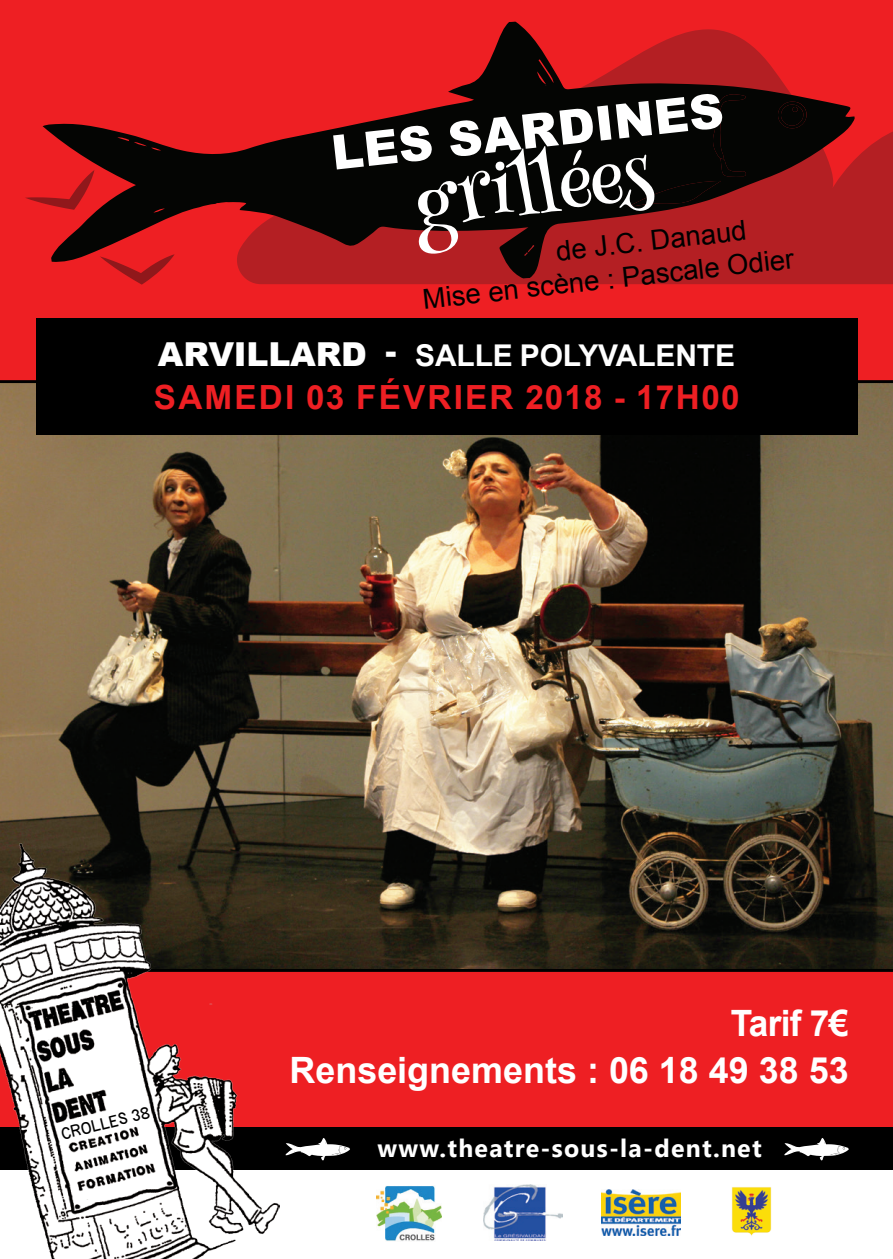
<style>
.page{position:relative;width:893px;height:1259px;background:#ee1f23}
.page>*{position:absolute;margin:0;border:0;box-sizing:border-box;transform-origin:0 0}
.t1{font:72.3px "Henny Penny";color:#fff}
.t2{font:900 47.7px "Arial";color:#fff}
.t3{font:700 36.3px/47.1px "Arial";color:#fff;text-align:right}
.t4{font:700 33.3px "Arial";letter-spacing:.065em;color:#ee1f23}
.t5{font:700 30px "Arial";letter-spacing:-.005em;color:#fff}
.t6{font:27.6px/33.6px "Arial";color:#000}
.t7{font:700 25.2px "Gadugi";letter-spacing:.05em;color:#fff}
.t8{font:16.2px "Mockup";color:#000}
.s1{font-weight:900;font-size:33px}
</style>
<div class="page">
<div style="left:867px;top:131px;width:26px;height:153px;background:#b41f23"></div>
<svg style="left:25px;top:197px;width:8px;height:4px"></svg>
<img style="left:0;top:380px;width:893px;height:592px">
<svg style="left:33px;top:21px;width:834px;height:300px"></svg>
<svg style="left:627px;top:93px;width:120px;height:116px;background:#0e0604"></svg>
<svg style="left:777px;top:100px;width:31px;height:30px"></svg>
<div style="left:0;top:1169px;width:893px;height:90px;background:#fff"></div>
<div style="left:0;top:1127px;width:893px;height:43px;background:#000"></div>
<div style="left:36px;top:318px;width:821px;height:116px;background:#000"></div>
<img style="left:0;top:842px;width:280px;height:417px">
<svg style="left:784px;top:1138px;width:65px;height:22px"></svg>
<svg style="left:285px;top:1138px;width:65px;height:22px"></svg>
<img style="left:484px;top:1184px;width:78px;height:56px">
<img style="left:601px;top:1189px;width:79px;height:46px">
<img style="left:377px;top:1186px;width:65px;height:55px">
<img style="left:731px;top:1187px;width:41px;height:49px">
<h2 class="t2" style="left:328px;top:118px;width:396px;rotate:-6deg">LES SARDINES</h2>
<h1 class="t1" style="left:411px;top:160px;width:240px;rotate:-6deg">grillées</h1>
<p class="t6" style="left:418px;top:248px;width:375px;text-indent:138px;rotate:-6deg">de J.C. Danaud<br>Mise en scène : Pascale Odier</p>
<p class="t5" style="left:158px;top:334px;width:579px"><span class="s1">ARVILLARD -</span> SALLE POLYVALENTE</p>
<p class="t4" style="left:154px;top:374px;width:587px">SAMEDI 03 FÉVRIER 2018 - 17H00</p>
<p class="t8" style="left:58px;top:1121px;width:92px;rotate:-14deg">CROLLES 38</p>
<h3 class="t3" style="left:289px;top:1000px;width:561px">TARIF 7€<br>RENSEIGNEMENTS : 06 18 49 38 53</h3>
<p class="t7" style="left:377px;top:1132px;width:386px">www.theatre-sous-la-dent.net</p>
</div>
